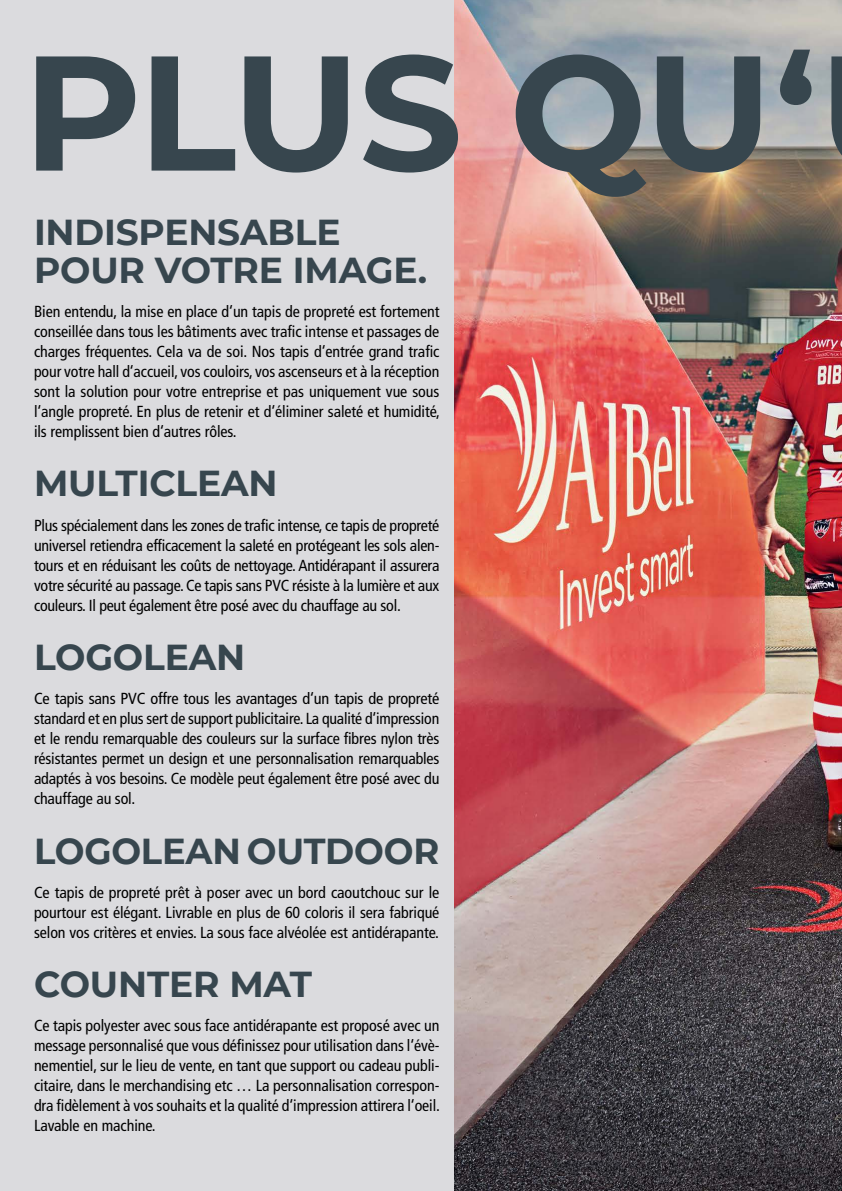
<style>
.page{position:relative;width:842px;height:1191px;background:#fff}
.page>*{position:absolute;margin:0;border:0;box-sizing:border-box;transform-origin:0 0}
.t1{font:700 163px "Montserrat";letter-spacing:-.02em;color:#37464e}
.t2{font:700 36px/38px "Montserrat";letter-spacing:-.005em;color:#37464e}
.t3{font:condensed 16px/20px "Frutiger LT Std";letter-spacing:-.005em;color:#000;text-align:justify}
</style>
<div class="page">
<div style="left:0;top:0;width:454px;height:1191px;background:#dbdbde"></div>
<img style="left:454px;top:0;width:388px;height:1191px">
<h1 class="t1" style="left:23px;top:-5px;width:796px">PLUS QU‘</h1>
<h2 class="t2" style="left:34px;top:211px;width:395px">INDISPENSABLE<br>POUR VOTRE IMAGE.</h2>
<p class="t3" style="left:34px;top:301px;width:407px">Bien entendu, la mise en place d‘un tapis de propreté est fortement conseillée dans tous les bâtiments avec trafic intense et passages de charges fréquentes. Cela va de soi. Nos tapis d‘entrée grand trafic pour votre hall d‘accueil, vos couloirs, vos ascenseurs et à la réception sont la solution pour votre entreprise et pas uniquement vue sous l‘angle propreté. En plus de retenir et d‘éliminer saleté et humidité, ils remplissent bien d‘autres rôles.</p>
<h2 class="t2" style="left:34px;top:463px;width:245px">MULTICLEAN</h2>
<p class="t3" style="left:34px;top:515px;width:407px">Plus spécialement dans les zones de trafic intense, ce tapis de propreté universel retiendra efficacement la saleté en protégeant les sols alen&shy;tours et en réduisant les coûts de nettoyage. Antidérapant il assurera votre sécurité au passage. Ce tapis sans PVC résiste à la lumière et aux couleurs. Il peut également être posé avec du chauffage au sol.</p>
<h2 class="t2" style="left:34px;top:636px;width:213px">LOGOLEAN</h2>
<p class="t3" style="left:34px;top:688px;width:407px">Ce tapis sans PVC offre tous les avantages d‘un tapis de propreté standard et en plus sert de support publicitaire. La qualité d‘impression et le rendu remarquable des couleurs sur la surface fibres nylon très résistantes permet un design et une personnalisation remarquables adaptés à vos besoins. Ce modèle peut également être posé avec du chauffage au sol.</p>
<h2 class="t2" style="left:34px;top:830px;width:407px">LOGOLEAN OUTDOOR</h2>
<p class="t3" style="left:34px;top:882px;width:407px">Ce tapis de propreté prêt à poser avec un bord caoutchouc sur le pourtour est élégant. Livrable en plus de 60 coloris il sera fabriqué selon vos critères et envies. La sous face alvéolée est antidérapante.</p>
<h2 class="t2" style="left:34px;top:963px;width:279px">COUNTER MAT</h2>
<p class="t3" style="left:34px;top:1016px;width:407px">Ce tapis polyester avec sous face antidérapante est proposé avec un message personnalisé que vous définissez pour utilisation dans l‘évè&shy;nementiel, sur le lieu de vente, en tant que support ou cadeau publi&shy;citaire, dans le merchandising etc … La personnalisation correspon&shy;dra fidèlement à vos souhaits et la qualité d‘impression attirera l‘oeil.<br>Lavable en machine.</p>
</div>
